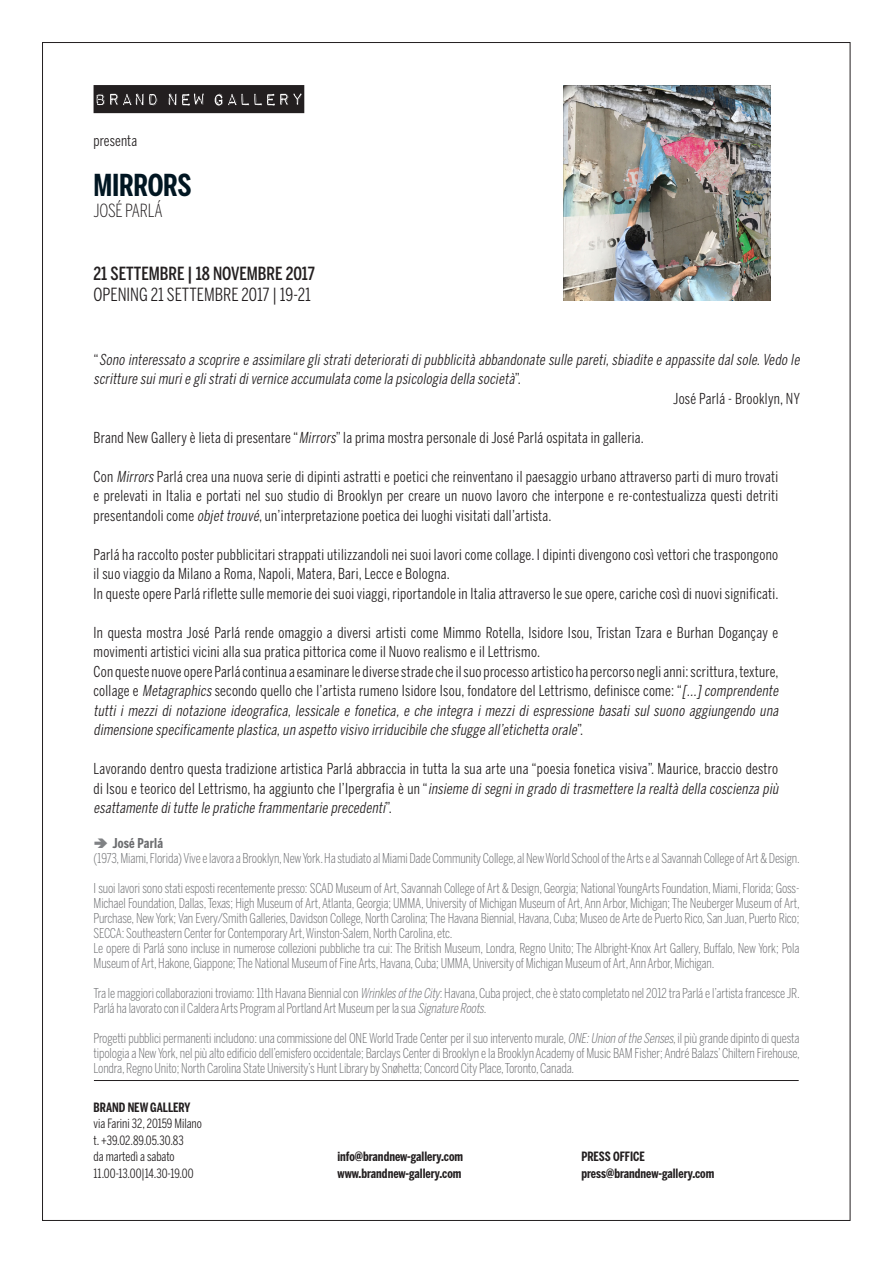
<style>
.page{position:relative;width:893px;height:1263px;background:#fff}
.page>*{position:absolute;margin:0;border:0;box-sizing:border-box;transform-origin:0 0}
.Paragrafo_base{font:700 30px "Benton Sans Comp";letter-spacing:-.01em;color:#011622}
.t1{font:18px "Benton Sans Comp";color:#231f20}
.t2{font:500 18px "Benton Sans Comp";color:#231f20}
.Paragrafo_base-2{font:300 18px "Benton Sans Comp";letter-spacing:-.01em;color:#231f20}
.t3{font:15px/19.5px "Benton Sans Comp";letter-spacing:.02em;color:#231f20}
.t4{font:italic 15px/19.5px "Benton Sans Comp";color:#231f20}
.t5{font:300 13.5px/15px "Benton Sans Comp";letter-spacing:-.01em;color:#6c6d70;text-align:justify}
.t6{font:700 13.5px "Benton Sans Comp";letter-spacing:.015em;color:#6c6d70}
.t7{font:700 12.75px "Benton Sans Comp";color:#231f20}
.t8{font:12.75px "Benton Sans Comp";color:#231f20}
.s1{font-style:normal}
.s2{font-style:italic}
</style>
<div class="page">
<hr style="left:94px;top:1080px;width:705px;height:1px;background:#231f20">
<svg style="left:94px;top:85px;width:210px;height:28px;background:#353132"></svg>
<img style="left:563px;top:85px;width:207px;height:216px">
<p class="t3" style="left:94px;top:131px;width:45px">presenta</p>
<p class="Paragrafo_base" style="left:94px;top:167px;width:100px">MIRRORS</p>
<p class="Paragrafo_base-2" style="left:94px;top:200px;width:70px">JOSÉ PARLÁ</p>
<p class="t2" style="left:94px;top:263px;width:223px">21 SETTEMBRE | 18 NOVEMBRE 2017</p>
<p class="t1" style="left:94px;top:284px;width:219px">OPENING 21 SETTEMBRE 2017 | 19-21</p>
<p class="t4" style="left:94px;top:350px;width:710px"><span class="s1">“</span> Sono interessato a scoprire e assimilare glistratideterioratidipubblicità abbandonate sulle pareti,sbiadite e appassite dalsole.Vedo le scritture suimurie glistratidivernice accumulata come la psicologia della società<span class="s1">”.</span></p>
<p class="t3" style="left:673px;top:389px;width:128px">José Parlá - Brooklyn, NY</p>
<p class="t3" style="left:94px;top:428px;width:552px">Brand New Gallery è lieta di presentare “<span class="s2">Mirrors</span>” la prima mostra personale di José Parlá ospitata in galleria.</p>
<p class="t3" style="left:94px;top:467px;width:686px;text-align:justify">Con <span class="s2">Mirrors</span> Parlá crea una nuova serie di dipinti astratti e poetici che reinventano il paesaggio urbano attraverso parti di muro trovati e prelevati in Italia e portati nel suo studio di Brooklyn per creare un nuovo lavoro che interpone e re-contestualizza questi detriti presentandoli come <span class="s2">objettrouvé</span>, un’interpretazione poetica dei luoghi visitati dall’artista.</p>
<p class="t3" style="left:94px;top:545px;width:686px">Parlá ha raccolto poster pubblicitari strappati utilizzandoli nei suoi lavori come collage. I dipinti divengono così vettori che traspongono il suo viaggio da Milano a Roma, Napoli, Matera, Bari, Lecce e Bologna.</p>
<p class="t3" style="left:94px;top:584px;width:687px">In queste opere Parlá riflette sulle memorie dei suoi viaggi, riportandole in Italia attraverso le sue opere, cariche così di nuovi significati.</p>
<p class="t3" style="left:94px;top:623px;width:686px">In questa mostra José Parlá rende omaggio a diversi artisti come Mimmo Rotella, Isidore Isou, Tristan Tzara e Burhan Dogançay e movimenti artistici vicini alla sua pratica pittorica come il Nuovo realismo e il Lettrismo.</p>
<p class="t4" style="left:94px;top:662px;width:689px"><span class="s1">Con queste nuove opere Parlá continua a esaminare le diverse strade che il suo processo artistico ha percorso negli anni: scrittura, texture, collage e</span> Metagraphics <span class="s1">secondo quello che l’artista rumeno Isidore Isou, fondatore del Lettrismo, definisce come: “</span>[...]comprendente tutti i mezzi di notazione ideografica, lessicale e fonetica, e che integra i mezzi di espressione basati sul suono aggiungendo una dimensione specificamente plastica,un aspetto visivo irriducibile che sfugge all’etichetta orale<span class="s1">”.</span></p>
<p class="t3" style="left:94px;top:759px;width:689px">Lavorando dentro questa tradizione artistica Parlá abbraccia in tutta la sua arte una “poesia fonetica visiva”. Maurice, braccio destro d i I s o u e t e o r i c o d e l Le tt r i s m o , h a a gg i u n t o c h e l ’ I p e rg ra f i a è u n “ <span class="s2">insieme disegniin grado ditrasmettere la realtà della coscienza più esattamente ditutte le pratiche frammentarie precedenti</span>”.</p>
<p class="t6" style="left:112px;top:835px;width:52px">José Parlá</p>
<p class="t5" style="left:94px;top:850px;width:708px">(1973, Miami, Florida) Vive e lavora a Brooklyn, New York. Ha studiato al Miami Dade Community College, al New World School of the Arts e al Savannah College of Art &amp; Design.</p>
<p class="t5" style="left:94px;top:880px;width:708px">I suoi lavori sono stati esposti recentemente presso: SCAD Museum of Art, Savannah College of Art &amp; Design, Georgia; National YoungArts Foundation, Miami, Florida; Goss-Michael Foundation, Dallas, Texas; High Museum of Art, Atlanta, Georgia; UMMA, University of Michigan Museum of Art, Ann Arbor, Michigan; The Neuberger Museum of Art, Purchase, New York; Van Every/Smith Galleries, Davidson College, North Carolina; The Havana Biennial, Havana, Cuba; Museo de Arte de Puerto Rico, San Juan, Puerto Rico; SECCA: Southeastern Center for Contemporary Art, Winston-Salem, North Carolina, etc.</p>
<p class="t5" style="left:94px;top:940px;width:707px">Le opere di Parlá sono incluse in numerose collezioni pubbliche tra cui: The British Museum, Londra, Regno Unito; The Albright-Knox Art Gallery, Buffalo, New York; Pola<br>Museum of Art, Hakone, Giappone; The National Museum of Fine Arts, Havana, Cuba; UMMA, University of Michigan Museum of Art, Ann Arbor, Michigan.</p>
<p class="t5" style="left:94px;top:985px;width:708px">Tra le maggiori collaborazioni troviamo: 11th Havana Biennial con <span class="s2">WrinklesoftheCity</span>: Havana, Cuba project, che è stato completato nel 2012 tra Parlá e l’artista francesce JR.<br>Parlá ha lavorato con il Caldera Arts Program al Portland Art Museum per la sua <span class="s2">SignatureRoots</span>.</p>
<p class="t5" style="left:94px;top:1030px;width:708px">Progetti pubblici permanenti includono: una commissione del ONE World Trade Center per il suo intervento murale, <span class="s2">ONE:UnionoftheSenses</span>, il più grande dipinto di questa tipologia a New York, nel più alto edificio dell’emisfero occidentale; Barclays Center di Brooklyn e la Brooklyn Academy of Music BAM Fisher; André Balazs’ Chiltern Firehouse, Londra, Regno Unito; North Carolina State University’s Hunt Library by Snøhetta; Concord City Place, Toronto, Canada.</p>
<p class="t7" style="left:94px;top:1100px;width:98px">BRAND NEW GALLERY</p>
<p class="t8" style="left:94px;top:1116px;width:110px">via Farini 32, 20159 Milano</p>
<p class="t8" style="left:94px;top:1133px;width:92px">t. +39.02.89.05.30.83</p>
<p class="t8" style="left:94px;top:1149px;width:83px">da martedì a sabato</p>
<p class="t8" style="left:94px;top:1166px;width:102px">11.00-13.00|14.30-19.00</p>
<p class="t7" style="left:337px;top:1149px;width:127px">info@brandnew-gallery.com</p>
<p class="t7" style="left:337px;top:1166px;width:125px">www.brandnew-gallery.com</p>
<p class="t7" style="left:581px;top:1149px;width:65px">PRESS OFFICE</p>
<p class="t7" style="left:581px;top:1166px;width:134px">press@brandnew-gallery.com</p>
</div>
